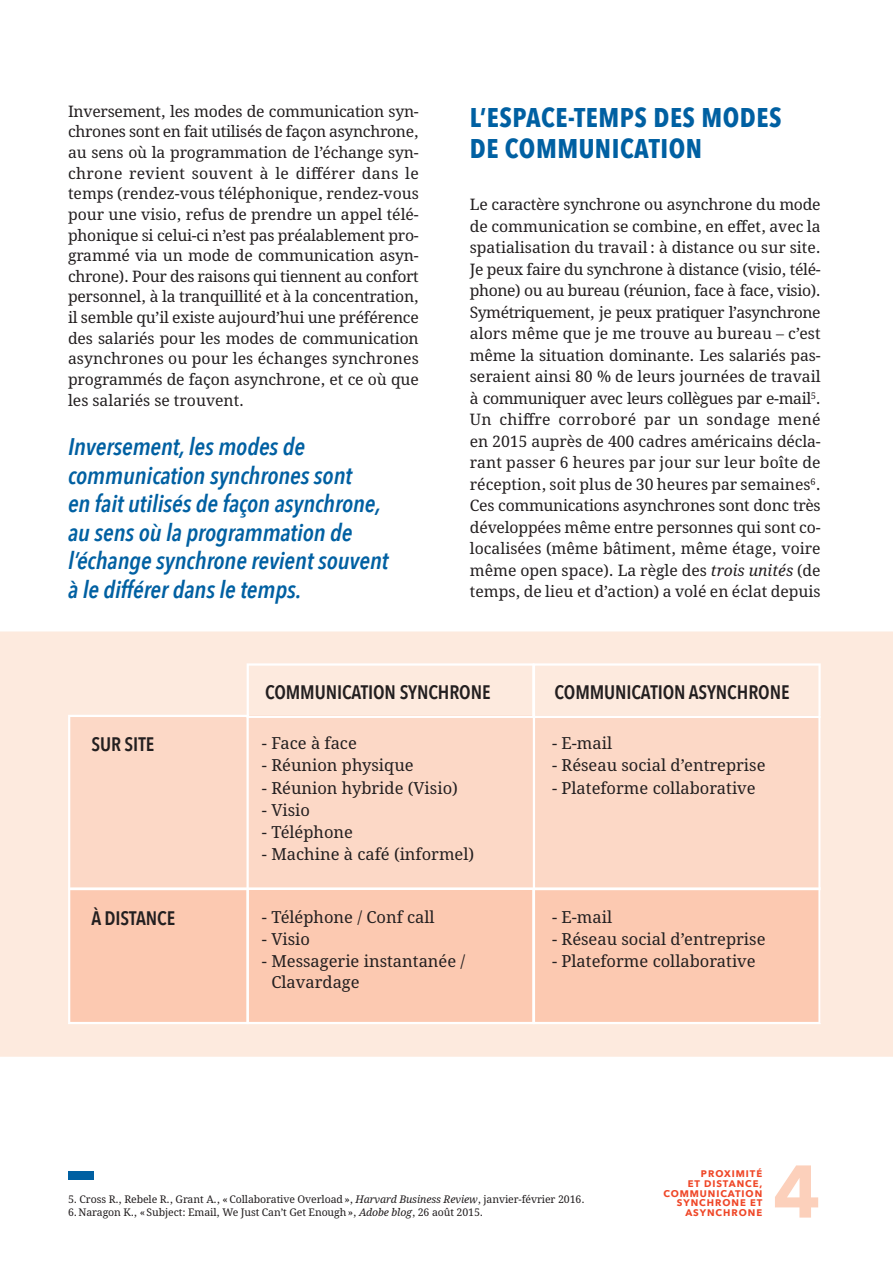
<style>
.page{position:relative;width:893px;height:1263px;background:#fff}
.page>*{position:absolute;margin:0;border:0;box-sizing:border-box;transform-origin:0 0}
.t1{font:700 73.65px "Avenir Next";color:#fcd0bb}
.t2{font:700 27px/30.9px "Avenir Next Condensed";letter-spacing:.02em;color:#0060a2}
.t3{font:italic 600 24px/28.5px "Avenir Next Condensed";letter-spacing:-.005em;color:#0060a2}
.t4{font:600 19.5px "Avenir Next Condensed";letter-spacing:-.005em;color:#231f20}
.t5{font:16.5px/20.2px "Avrile Serif";color:#231f20}
.t6{font:15.75px/21.5px "Avrile Serif";color:#231f20;text-align:justify}
.t7{font:10.5px/13.5px "Avrile Serif";letter-spacing:-.01em;color:#231f20}
.t8{font:700 9.6px/9.9px "Avenir Next";letter-spacing:.1em;color:#ef4728;text-align:right}
.s1{font-style:italic}
</style>
<div class="page">
<div style="left:68px;top:1171px;width:26px;height:9px;background:#0060a2"></div>
<div style="left:0;top:631px;width:893px;height:426px;background:#fdeade"></div>
<svg style="left:68px;top:663px;width:753px;height:361px;background:#fcd6c3"></svg>
<p class="t6" style="left:68px;top:101px;width:352px;line-height:20.7px">Inversement, les modes de communication syn&shy;chrones sont en fait utilisés de façon asynchrone, au sens où la programmation de l’échange syn&shy;chrone revient souvent à le différer dans le temps (rendez-vous téléphonique, rendez-vous pour une visio, refus de prendre un appel télé&shy;phonique si celui-ci n’est pas préalablement pro&shy;grammé via un mode de communication asyn&shy;chrone). Pour des raisons qui tiennent au confort personnel, à la tranquillité et à la concentration, il semble qu’il existe aujourd’hui une préférence des salariés pour les modes de communication asynchrones ou pour les échanges synchrones programmés de façon asynchrone, et ce où que les salariés se trouvent.</p>
<h3 class="t3" style="left:68px;top:433px;width:322px">Inversement, les modes de communication synchrones sont<br>en fait utilisés de façon asynchrone, au sens où la programmation de l’échange synchrone revient souvent à le différer dans le temps.</h3>
<h2 class="t2" style="left:470px;top:102px;width:313px">L’ESPACE-TEMPS DES MODES<br>DE COMMUNICATION</h2>
<p class="t6" style="left:470px;top:194px;width:352px">Le caractère synchrone ou asynchrone du mode de communication se combine, en effet, avec la spatialisation du travail : à distance ou sur site.<br>Je peux faire du synchrone à distance (visio, télé&shy;phone) ou au bureau (réunion, face à face, visio).<br>Symétriquement, je peux pratiquer l’asynchrone alors même que je me trouve au bureau – c’est même la situation dominante. Les salariés pas - seraient ainsi 80 % de leurs journées de travail à communiquer avec leurs collègues par e-mail<sup>5</sup>.<br>Un chiffre corroboré par un sondage mené en 2015 auprès de 400 cadres américains décla&shy;rant passer 6 heures par jour sur leur boîte de réception, soit plus de 30 heures par semaines<sup>6</sup>.<br>Ces communications asynchrones sont donc très développées même entre personnes qui sont co&shy;localisées (même bâtiment, même étage, voire même open space). La règle des <span class="s1">trois unités</span> (de temps, de lieu et d’action) a volé en éclat depuis</p>
<p class="t4" style="left:91px;top:727px;width:64px">SUR SITE</p>
<p class="t4" style="left:91px;top:901px;width:85px">À DISTANCE</p>
<p class="t4" style="left:265px;top:675px;width:227px">COMMUNICATION SYNCHRONE</p>
<p class="t5" style="left:262px;top:733px;width:96px">- Face à face</p>
<p class="t5" style="left:262px;top:756px;width:153px">- Réunion physique</p>
<p class="t5" style="left:262px;top:778px;width:197px">- Réunion hybride (Visio)</p>
<p class="t5" style="left:262px;top:800px;width:50px">- Visio</p>
<p class="t5" style="left:262px;top:823px;width:93px">- Téléphone</p>
<p class="t5" style="left:262px;top:845px;width:214px">- Machine à café (informel)</p>
<p class="t5" style="left:262px;top:907px;width:174px">- Téléphone / Conf call</p>
<p class="t5" style="left:262px;top:929px;width:50px">- Visio</p>
<p class="t5" style="left:271px;top:952px;width:195px;text-indent:-9px">- Messagerie instantanée /<br>Clavardage</p>
<p class="t4" style="left:555px;top:675px;width:236px">COMMUNICATION ASYNCHRONE</p>
<p class="t5" style="left:552px;top:734px;width:62px">- E-mail</p>
<p class="t5" style="left:552px;top:756px;width:215px">- Réseau social d’entreprise</p>
<p class="t5" style="left:552px;top:778px;width:205px">- Plateforme collaborative</p>
<p class="t5" style="left:552px;top:907px;width:62px">- E-mail</p>
<p class="t5" style="left:552px;top:929px;width:215px">- Réseau social d’entreprise</p>
<p class="t5" style="left:552px;top:952px;width:205px">- Plateforme collaborative</p>
<p class="t7" style="left:68px;top:1192px;width:518px">5. Cross R., Rebele R., Grant A., « Collaborative Overload », <span class="s1">Harvard Business Review</span>, janvier-février 2016.<br>6.Naragon K., « Subject: Email, We Just Can’t Get Enough », <span class="s1">Adobe blog</span>, 26 août 2015.</p>
<p class="t8" style="left:663px;top:1168px;width:101px">PROXIMITÉ<br>ET DISTANCE,<br>COMMUNICATION<br>SYNCHRONE ET<br>ASYNCHRONE</p>
<h1 class="t1" style="left:773px;top:1128px;width:49px">4</h1>
</div>
